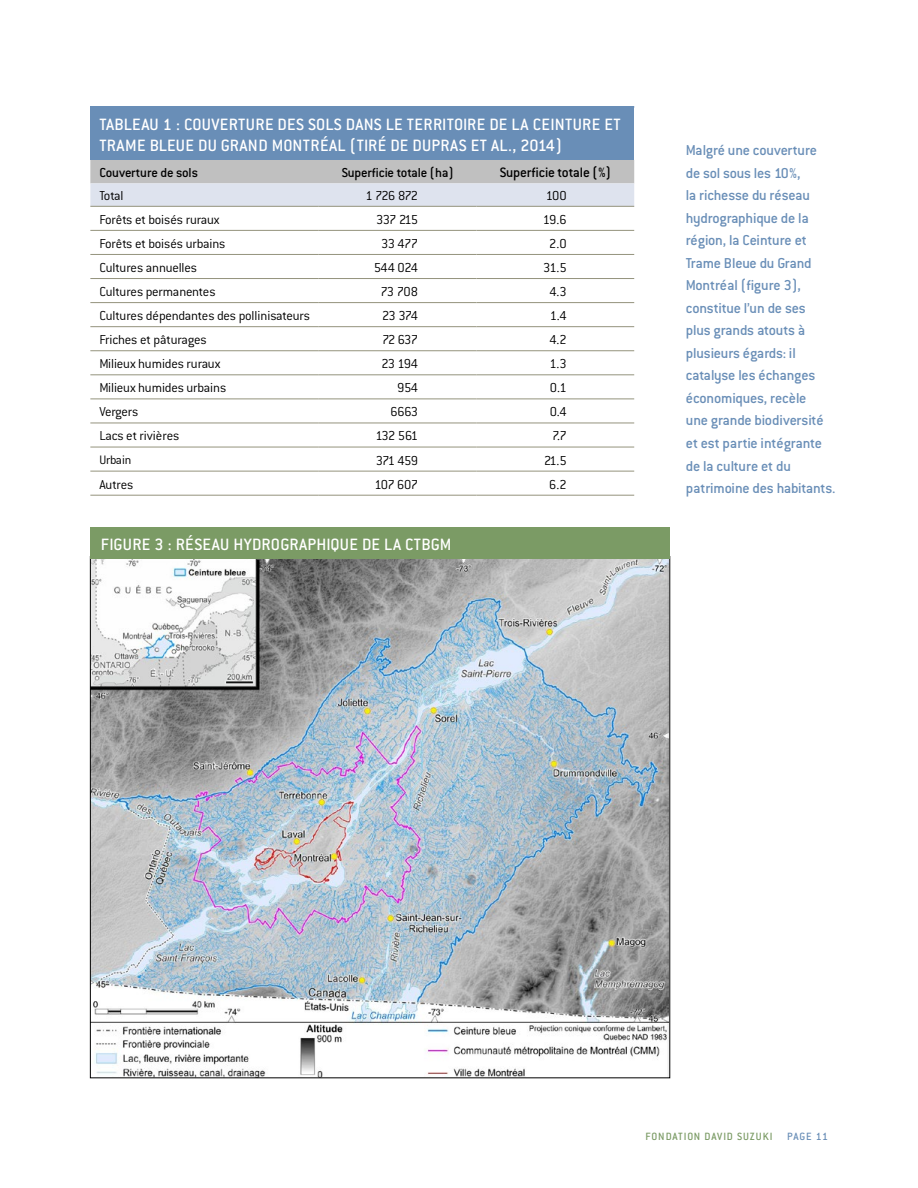
<style>
.page{position:relative;width:918px;height:1188px;background:#fff}
.page>*{position:absolute;margin:0;border:0;box-sizing:border-box;transform-origin:0 0}
.t1{font:500 18px/21.3px "Conduit ITC";letter-spacing:.02em;color:#fff}
.t2{font:500 15.75px/22.5px "Conduit ITC";letter-spacing:-.01em;color:#698eb7}
.t3{font:500 15px "Conduit ITC";color:#000}
.t4{font:300 14.25px "Conduit ITC";letter-spacing:-.015em;color:#000}
.t5{font:500 14.25px "Conduit ITC";letter-spacing:-.01em;color:#000}
.t6{font:300 13.5px "Conduit ITC";color:#000}
.t7{font:500 11.55px "Conduit ITC";letter-spacing:.075em;color:#7b9b65}
.t8{font:500 11.55px "Conduit ITC";color:#698eb7}
</style>
<div class="page">
<img style="left:92px;top:558px;width:576px;height:518px">
<div style="left:90px;top:527px;width:580px;height:31px;background:#7b9b65"></div>
<div style="left:90px;top:107px;width:544px;height:53px;background:#698eb7"></div>
<svg style="left:90px;top:160px;width:544px;height:46px;background:#ced1d6"></svg>
<hr style="left:90px;top:206px;width:229px;height:1px;background:#94937d">
<hr style="left:319px;top:206px;width:158px;height:1px;background:#94937d">
<hr style="left:477px;top:206px;width:157px;height:1px;background:#94937d">
<hr style="left:90px;top:230px;width:229px;height:1px;background:#94937d">
<hr style="left:319px;top:230px;width:158px;height:1px;background:#94937d">
<hr style="left:477px;top:230px;width:157px;height:1px;background:#94937d">
<hr style="left:90px;top:254px;width:229px;height:1px;background:#94937d">
<hr style="left:319px;top:254px;width:158px;height:1px;background:#94937d">
<hr style="left:477px;top:254px;width:157px;height:1px;background:#94937d">
<hr style="left:90px;top:278px;width:229px;height:1px;background:#94937d">
<hr style="left:319px;top:278px;width:158px;height:1px;background:#94937d">
<hr style="left:477px;top:278px;width:157px;height:1px;background:#94937d">
<hr style="left:90px;top:302px;width:229px;height:1px;background:#94937d">
<hr style="left:319px;top:302px;width:158px;height:1px;background:#94937d">
<hr style="left:477px;top:302px;width:157px;height:1px;background:#94937d">
<hr style="left:90px;top:326px;width:229px;height:1px;background:#94937d">
<hr style="left:319px;top:326px;width:158px;height:1px;background:#94937d">
<hr style="left:477px;top:326px;width:157px;height:1px;background:#94937d">
<hr style="left:90px;top:350px;width:229px;height:1px;background:#94937d">
<hr style="left:319px;top:350px;width:158px;height:1px;background:#94937d">
<hr style="left:477px;top:350px;width:157px;height:1px;background:#94937d">
<hr style="left:90px;top:375px;width:229px;height:1px;background:#94937d">
<hr style="left:319px;top:375px;width:158px;height:1px;background:#94937d">
<hr style="left:477px;top:375px;width:157px;height:1px;background:#94937d">
<hr style="left:90px;top:399px;width:229px;height:1px;background:#94937d">
<hr style="left:319px;top:399px;width:158px;height:1px;background:#94937d">
<hr style="left:477px;top:399px;width:157px;height:1px;background:#94937d">
<hr style="left:90px;top:423px;width:229px;height:1px;background:#94937d">
<hr style="left:319px;top:423px;width:158px;height:1px;background:#94937d">
<hr style="left:477px;top:423px;width:157px;height:1px;background:#94937d">
<hr style="left:90px;top:447px;width:229px;height:1px;background:#94937d">
<hr style="left:319px;top:447px;width:158px;height:1px;background:#94937d">
<hr style="left:477px;top:447px;width:157px;height:1px;background:#94937d">
<hr style="left:90px;top:471px;width:229px;height:1px;background:#94937d">
<hr style="left:319px;top:471px;width:158px;height:1px;background:#94937d">
<hr style="left:477px;top:471px;width:157px;height:1px;background:#94937d">
<hr style="left:90px;top:495px;width:229px;height:1px;background:#94937d">
<hr style="left:319px;top:495px;width:158px;height:1px;background:#94937d">
<hr style="left:477px;top:495px;width:157px;height:1px;background:#94937d">
<p class="t1" style="left:99px;top:113px;width:523px">Tableau 1 : Couverture des sols dans le territoire de la Ceinture et trame bleue du grand Montréal (tiré de Dupras et al., 2014)</p>
<p class="t5" style="left:99px;top:165px;width:100px">Couverture de sols</p>
<p class="t5" style="left:342px;top:165px;width:113px">Superficie totale (ha)</p>
<p class="t3" style="left:500px;top:164px;width:113px">Superficie totale (%)</p>
<p class="t4" style="left:99px;top:188px;width:26px">Total</p>
<p class="t4" style="left:366px;top:188px;width:54px">1 726 872</p>
<p class="t4" style="left:546px;top:188px;width:22px">100</p>
<p class="t4" style="left:99px;top:212px;width:122px">Forêts et boisés ruraux</p>
<p class="t4" style="left:376px;top:212px;width:43px">337 215</p>
<p class="t4" style="left:543px;top:212px;width:25px">19.6</p>
<p class="t4" style="left:99px;top:236px;width:128px">Forêts et boisés urbains</p>
<p class="t4" style="left:381px;top:236px;width:38px">33 477</p>
<p class="t4" style="left:549px;top:236px;width:19px">2.0</p>
<p class="t4" style="left:99px;top:260px;width:99px">Cultures annuelles</p>
<p class="t4" style="left:374px;top:260px;width:46px">544 024</p>
<p class="t4" style="left:543px;top:260px;width:25px">31.5</p>
<p class="t4" style="left:99px;top:284px;width:118px">Cultures permanentes</p>
<p class="t4" style="left:381px;top:284px;width:39px">73 708</p>
<p class="t4" style="left:550px;top:284px;width:19px">4.3</p>
<p class="t4" style="left:99px;top:308px;width:212px">Cultures dépendantes des pollinisateurs</p>
<p class="t4" style="left:382px;top:308px;width:37px">23 374</p>
<p class="t4" style="left:550px;top:308px;width:18px">1.4</p>
<p class="t4" style="left:99px;top:332px;width:109px">Friches et pâturages</p>
<p class="t4" style="left:382px;top:332px;width:37px">72 637</p>
<p class="t4" style="left:550px;top:332px;width:19px">4.2</p>
<p class="t4" style="left:99px;top:356px;width:123px">Milieux humides ruraux</p>
<p class="t4" style="left:381px;top:356px;width:38px">23 194</p>
<p class="t4" style="left:550px;top:356px;width:19px">1.3</p>
<p class="t4" style="left:99px;top:380px;width:128px">Milieux humides urbains</p>
<p class="t4" style="left:397px;top:380px;width:23px">954</p>
<p class="t4" style="left:550px;top:380px;width:18px">0.1</p>
<p class="t4" style="left:99px;top:404px;width:40px">Vergers</p>
<p class="t4" style="left:391px;top:404px;width:29px">6663</p>
<p class="t4" style="left:550px;top:404px;width:19px">0.4</p>
<p class="t4" style="left:99px;top:428px;width:81px">Lacs et rivières</p>
<p class="t4" style="left:376px;top:428px;width:44px">132 561</p>
<p class="t4" style="left:552px;top:428px;width:16px">7.7</p>
<p class="t6" style="left:99px;top:453px;width:34px">Urbain</p>
<p class="t4" style="left:376px;top:452px;width:44px">371 459</p>
<p class="t4" style="left:544px;top:452px;width:24px">21.5</p>
<p class="t4" style="left:99px;top:476px;width:36px">Autres</p>
<p class="t4" style="left:375px;top:476px;width:45px">107 607</p>
<p class="t4" style="left:549px;top:476px;width:19px">6.2</p>
<p class="t1" style="left:101px;top:534px;width:352px">Figure 3 : Réseau Hydrographique de la CTBGM</p>
<p class="t2" style="left:686px;top:139px;width:151px">Malgré une couverture de sol sous les 10%,<br>la richesse du réseau hydrographique de la région, la Ceinture et<br>Trame Bleue du Grand<br>Montréal (figure 3), constitue l’un de ses<br>plus grands atouts à plusieurs égards: il catalyse les échanges économiques, recèle<br>une grande biodiversité et est partie intégrante de la culture et du patrimoine des habitants.</p>
<p class="t7" style="left:645px;top:1130px;width:129px">Fondation David Suzuki</p>
<p class="t8" style="left:787px;top:1130px;width:42px">Page 11</p>
</div>
